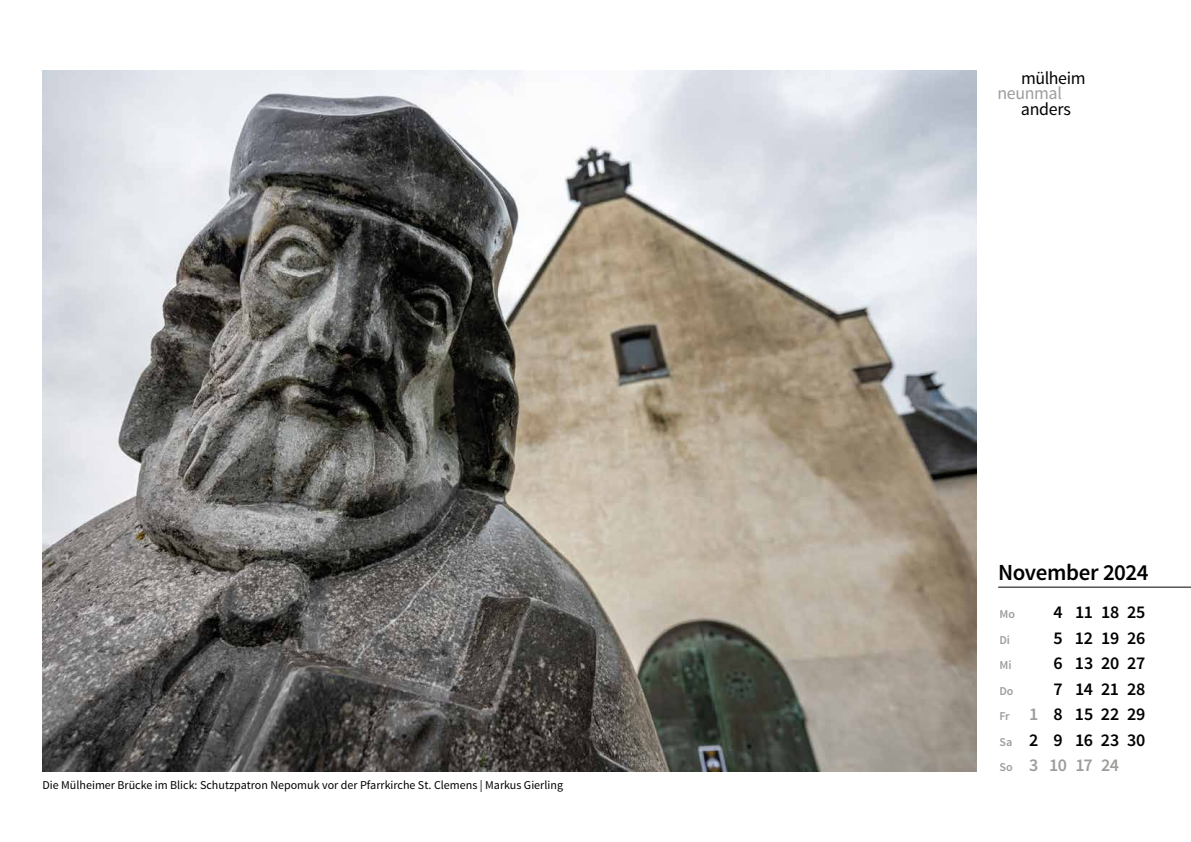
<style>
.page{position:relative;width:1191px;height:842px;background:#fff}
.page>*{position:absolute;margin:0;border:0;box-sizing:border-box;transform-origin:0 0}
.t1{font:600 23px "Source Sans Pro";letter-spacing:-.02em;color:#000}
.t2{font:600 18px/25.5px "Source Sans Pro";letter-spacing:-.01em;color:#000;text-align:justify}
.t3{font:17.9px/30.3px "Source Sans Pro";letter-spacing:-.02em;color:#000}
.t4{font:17.9px "Source Sans Pro";letter-spacing:-.02em;color:#9d9d9c}
.t5{font:12px "Source Sans Pro";color:#000}
.t6{font:600 12px "Source Sans Pro";letter-spacing:-.01em;color:#9d9d9c}
.s1{font-size:12px;color:#9d9d9c}
.s2{color:#9d9d9c}
</style>
<div class="page">
<hr style="left:998px;top:587px;width:193px;height:1px;background:#000">
<img style="left:42px;top:71px;width:934px;height:700px">
<p class="t5" style="left:43px;top:777px;width:522px">Die Mülheimer Brücke im Blick: Schutzpatron Nepomuk vor der Pfarrkirche St. Clemens | Markus Gierling</p>
<h3 class="t3" style="left:1021px;top:63px;width:66px">mülheim anders</h3>
<h3 class="t4" style="left:997px;top:82px;width:66px">neunmal</h3>
<h1 class="t1" style="left:998px;top:558px;width:152px">November 2024</h1>
<p class="t6" style="left:999px;top:606px;width:17px">Mo</p>
<h2 class="t2" style="left:1053px;top:600px;width:94px">4 11 18 25</h2>
<p class="t6" style="left:999px;top:632px;width:12px">Di</p>
<h2 class="t2" style="left:1053px;top:625px;width:93px">5 12 19 26</h2>
<p class="t6" style="left:999px;top:657px;width:13px">Mi</p>
<h2 class="t2" style="left:1053px;top:651px;width:93px">6 13 20 27</h2>
<p class="t6" style="left:999px;top:683px;width:15px">Do</p>
<h2 class="t2" style="left:999px;top:676px;width:147px;text-indent:54px">7 14 21 28<br><span class="s1">Fr</span> <span class="s2">1</span> 8 152229<br><span class="s1">Sa</span> 2 9 162330<br><span class="s1">So</span> <span class="s2">3 10 17 24</span></h2>
</div>
